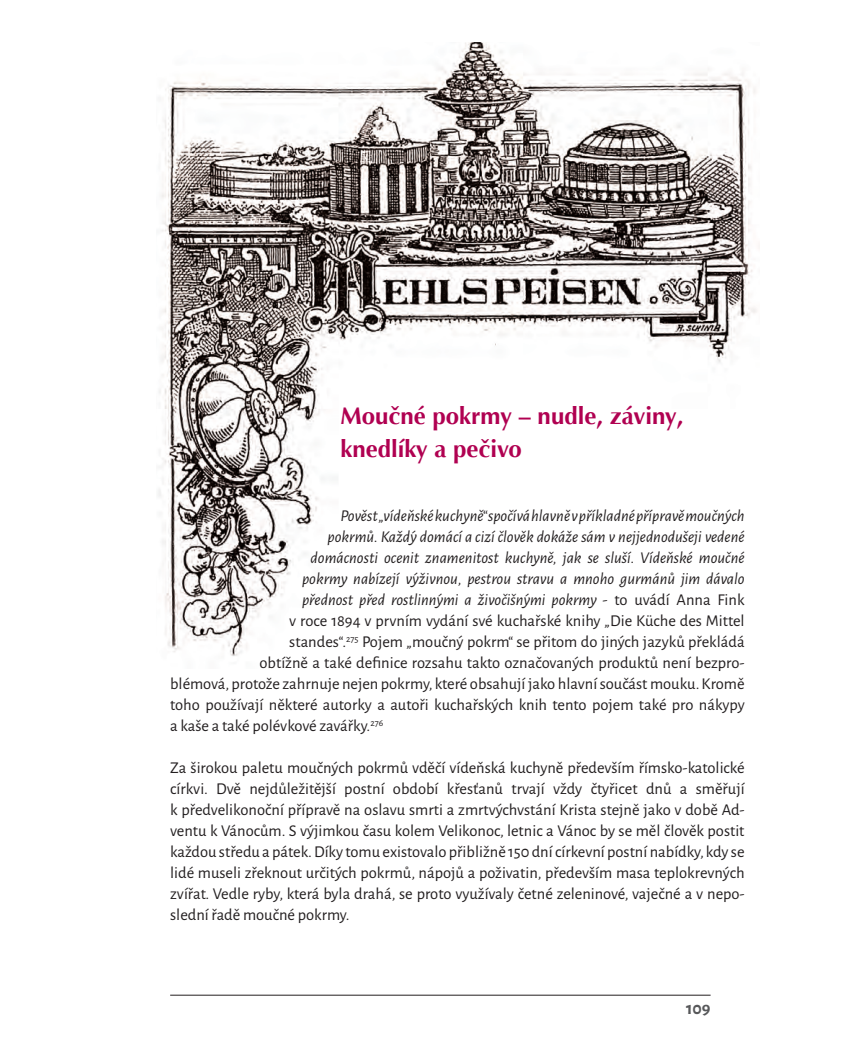
<style>
.page{position:relative;width:851px;height:1063px;background:#fff}
.page>*{position:absolute;margin:0;border:0;box-sizing:border-box;transform-origin:0 0}
.t1{font:700 24px/33px "Optima LT Pro";color:#b00151}
.t2{font:700 18px "Alegreya Sans SC";color:#57585a}
.t3{font:16.5px/21px "Alegreya Sans";color:#231f20;text-align:justify}
.t4{font:italic 16.5px "Alegreya Sans";color:#231f20}
.s1{font-style:normal}
</style>
<div class="page">
<hr style="left:170px;top:995px;width:540px;height:1px;background:#231f20">
<img style="left:158px;top:42px;width:599px;height:614px">
<h1 class="t1" style="left:340px;top:399px;width:344px">Moučné pokrmy – nudle, záviny, knedlíky a pečivo</h1>
<p class="t4" style="left:340px;top:505px;width:405px">Pověst „vídeňské kuchyně“ spočívá hlavně v příkladné přípravě moučných</p>
<p class="t4" style="left:327px;top:526px;width:418px">pokrmů. Každý domácí a cizí člověk dokáže sám v nejjednodušeji vedené</p>
<p class="t4" style="left:310px;top:547px;width:435px">domácnosti ocenit znamenitost kuchyně, jak se sluší. Vídeňské moučné</p>
<p class="t4" style="left:302px;top:568px;width:444px">pokrmy nabízejí výživnou, pestrou stravu a mnoho gurmánů jim dávalo</p>
<p class="t4" style="left:302px;top:589px;width:444px">přednost před rostlinnými a živočišnými pokrmy - <span class="s1">to uvádí Anna Fink</span></p>
<p class="t3" style="left:289px;top:610px;width:457px">v roce 1894 v prvním vydání své kuchařské knihy „Die Küche des Mittel</p>
<p class="t3" style="left:289px;top:631px;width:456px">standes“.<sup>275</sup> Pojem „moučný pokrm“ se přitom do jiných jazyků překládá</p>
<p class="t3" style="left:259px;top:652px;width:486px">obtížně a také definice rozsahu takto označovaných produktů není bezpro-</p>
<p class="t3" style="left:170px;top:673px;width:575px">blémová, protože zahrnuje nejen pokrmy, které obsahují jako hlavní součást mouku. Kromě</p>
<p class="t3" style="left:170px;top:694px;width:576px">toho používají některé autorky a autoři kuchařských knih tento pojem také pro nákypy</p>
<p class="t3" style="left:170px;top:715px;width:214px">a kaše a také polévkové zavářky.<sup>276</sup></p>
<p class="t3" style="left:170px;top:757px;width:576px">Za širokou paletu moučných pokrmů vděčí vídeňská kuchyně především římsko-katolické církvi. Dvě nejdůležitější postní období křesťanů trvají vždy čtyřicet dnů a směřují k předvelikonoční přípravě na oslavu smrti a zmrtvýchvstání Krista stejně jako v době Ad&shy;ventu k Vánocům. S výjimkou času kolem Velikonoc, letnic a Vánoc by se měl člověk postit každou středu a pátek. Díky tomu existovalo přibližně 150 dní církevní postní nabídky, kdy se lidé museli zřeknout určitých pokrmů, nápojů a poživatin, především masa teplokrevných zvířat. Vedle ryby, která byla drahá, se proto využívaly četné zeleninové, vaječné a v nepo&shy;slední řadě moučné pokrmy.</p>
<p class="t2" style="left:685px;top:995px;width:26px">109</p>
</div>
